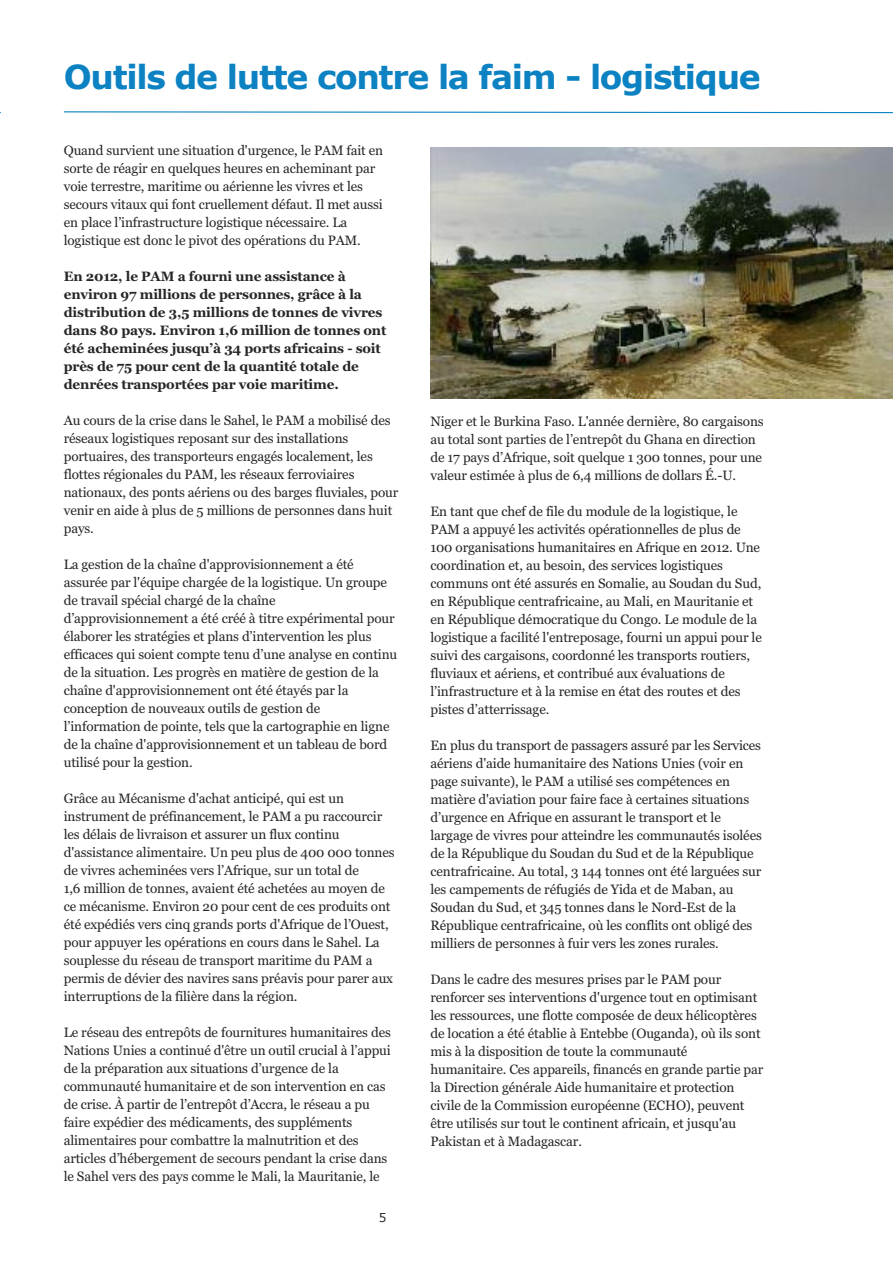
<style>
.page{position:relative;width:893px;height:1263px;background:#fff}
.page>*{position:absolute;margin:0;border:0;box-sizing:border-box;transform-origin:0 0}
.t1{font:700 33px "Verdana";letter-spacing:-.04em;color:#0c82c2}
.t2{font:13.5px/18px "Georgia";letter-spacing:-.01em;color:#272627}
.t3{font:700 13.5px/18px "Georgia";letter-spacing:-.01em;color:#272627}
.t4{font:12px "Verdana";color:#272627}
</style>
<div class="page">
<svg style="left:63px;top:111px;width:830px;height:3px"></svg>
<img style="left:431px;top:147px;width:462px;height:251px">
<h1 class="t1" style="left:64px;top:56px;width:698px">Outils de lutte contre la faim - logistique</h1>
<p class="t2" style="left:64px;top:141px;width:321px">Quand survient une situation d'urgence, le PAM fait en sorte de réagir en quelques heures en acheminant par voie terrestre, maritime ou aérienne les vivres et les secours vitaux qui font cruellement défaut. Il met aussi en place l’infrastructure logistique nécessaire. La logistique est donc le pivot des opérations du PAM.</p>
<p class="t3" style="left:64px;top:267px;width:324px">En 2012, le PAM a fourni une assistance à environ 97 millions de personnes, grâce à la distribution de 3,5 millions de tonnes de vivres dans 80 pays. Environ 1,6 million de tonnes ont été acheminées jusqu’à 34 ports africains - soit près de 75 pour cent de la quantité totale de denrées transportées par voie maritime.</p>
<p class="t2" style="left:64px;top:411px;width:336px">Au cours de la crise dans le Sahel, le PAM a mobilisé des réseaux logistiques reposant sur des installations portuaires, des transporteurs engagés localement, les flottes régionales du PAM, les réseaux ferroviaires nationaux, des ponts aériens ou des barges fluviales, pour venir en aide à plus de 5 millions de personnes dans huit pays.</p>
<p class="t2" style="left:64px;top:555px;width:335px">La gestion de la chaîne d'approvisionnement a été assurée par l'équipe chargée de la logistique. Un groupe de travail spécial chargé de la chaîne d’approvisionnement a été créé à titre expérimental pour élaborer les stratégies et plans d’intervention les plus efficaces qui soient compte tenu d’une analyse en continu de la situation. Les progrès en matière de gestion de la chaîne d'approvisionnement ont été étayés par la conception de nouveaux outils de gestion de l’information de pointe, tels que la cartographie en ligne de la chaîne d'approvisionnement et un tableau de bord utilisé pour la gestion.</p>
<p class="t2" style="left:64px;top:789px;width:332px">Grâce au Mécanisme d'achat anticipé, qui est un instrument de préfinancement, le PAM a pu raccourcir les délais de livraison et assurer un flux continu d'assistance alimentaire. Un peu plus de 400 000 tonnes de vivres acheminées vers l’Afrique, sur un total de<br>1,6 million de tonnes, avaient été achetées au moyen de ce mécanisme. Environ 20 pour cent de ces produits ont été expédiés vers cinq grands ports d'Afrique de l’Ouest, pour appuyer les opérations en cours dans le Sahel. La souplesse du réseau de transport maritime du PAM a permis de dévier des navires sans préavis pour parer aux interruptions de la filière dans la région.</p>
<p class="t2" style="left:64px;top:1023px;width:329px">Le réseau des entrepôts de fournitures humanitaires des Nations Unies a continué d'être un outil crucial à l’appui de la préparation aux situations d’urgence de la communauté humanitaire et de son intervention en cas de crise. À partir de l’entrepôt d’Accra, le réseau a pu faire expédier des médicaments, des suppléments alimentaires pour combattre la malnutrition et des articles d’hébergement de secours pendant la crise dans le Sahel vers des pays comme le Mali, la Mauritanie, le</p>
<p class="t4" style="left:379px;top:1209px;width:9px">5</p>
<p class="t2" style="left:430px;top:413px;width:335px">Niger et le Burkina Faso. L'année dernière, 80 cargaisons au total sont parties de l’entrepôt du Ghana en direction de 17 pays d’Afrique, soit quelque 1 300 tonnes, pour une valeur estimée à plus de 6,4 millions de dollars É.-U.</p>
<p class="t2" style="left:430px;top:503px;width:333px">En tant que chef de file du module de la logistique, le PAM a appuyé les activités opérationnelles de plus de 100 organisations humanitaires en Afrique en 2012. Une coordination et, au besoin, des services logistiques communs ont été assurés en Somalie, au Soudan du Sud, en République centrafricaine, au Mali, en Mauritanie et en République démocratique du Congo. Le module de la logistique a facilité l'entreposage, fourni un appui pour le suivi des cargaisons, coordonné les transports routiers, fluviaux et aériens, et contribué aux évaluations de l’infrastructure et à la remise en état des routes et des pistes d’atterrissage.</p>
<p class="t2" style="left:430px;top:737px;width:333px">En plus du transport de passagers assuré par les Services aériens d'aide humanitaire des Nations Unies (voir en page suivante), le PAM a utilisé ses compétences en matière d'aviation pour faire face à certaines situations d’urgence en Afrique en assurant le transport et le largage de vivres pour atteindre les communautés isolées de la République du Soudan du Sud et de la République centrafricaine. Au total, 3 144 tonnes ont été larguées sur les campements de réfugiés de Yida et de Maban, au Soudan du Sud, et 345 tonnes dans le Nord-Est de la République centrafricaine, où les conflits ont obligé des milliers de personnes à fuir vers les zones rurales.</p>
<p class="t2" style="left:430px;top:971px;width:334px">Dans le cadre des mesures prises par le PAM pour renforcer ses interventions d'urgence tout en optimisant les ressources, une flotte composée de deux hélicoptères de location a été établie à Entebbe (Ouganda), où ils sont mis à la disposition de toute la communauté humanitaire. Ces appareils, financés en grande partie par la Direction générale Aide humanitaire et protection civile de la Commission européenne (ECHO), peuvent être utilisés sur tout le continent africain, et jusqu'au Pakistan et à Madagascar.</p>
</div>
